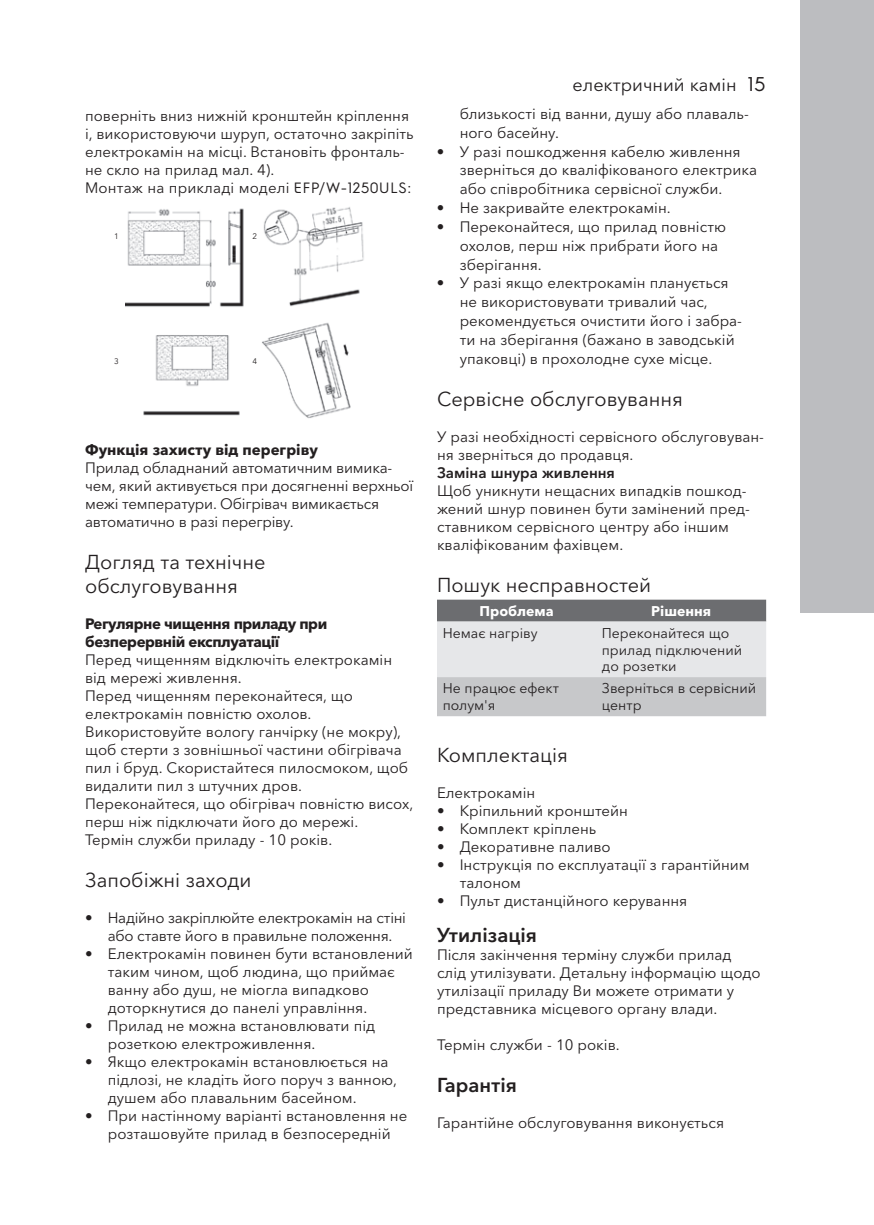
<style>
.page{position:relative;width:874px;height:1225px;background:#fff}
.page>*{position:absolute;margin:0;border:0;box-sizing:border-box;transform-origin:0 0}
.t1{font:20px/24px "Avenir Next Cyr";color:#231f20}
.t2{font:600 20px "Avenir Next Cyr";color:#231f20}
.t3{font:18px "Avenir Next Cyr";color:#231f20}
.t4{font:15px/18px "Avenir Next Cyr";color:#231f20}
.t5{font:15px/18px "Avenir Next Cyr";letter-spacing:-.02em;color:#231f20}
.t6{font:700 15px/17.8px "Avenir Next Cyr";letter-spacing:-.03em;color:#231f20}
.t7{font:700 15px "Avenir Next Cyr";color:#231f20}
.t8{font:600 15px "Avenir Next Cyr";color:#231f20}
.t9{font:14px/16.8px "Avenir Next Cyr";color:#231f20}
.t10{font:700 14px "Avenir Next Cyr";color:#fff}
.t11{font:8px "Avenir Next Cyr";color:#231f20}
.s1{font-family:"Electrolux Sans"}
.s2{font-family:"Electrolux Sans";font-size:20px}
</style>
<div class="page">
<div style="left:799px;top:0;width:74px;height:612px;background:#bcbdc0"></div>
<img style="left:125px;top:207px;width:239px;height:212px">
<svg style="left:437px;top:599px;width:328px;height:117px;background:#c5c6c8"></svg>
<p class="t4" style="left:85px;top:107px;width:330px">поверніть вниз нижній кронштейн кріплення і, використовуючи шуруп, остаточно закріпіть електрокамін на місці. Встановіть фронталь&shy;не скло на прилад мал. 4).<br>Монтаж на прикладі моделі <span class="s1">EFP/W-1250ULS</span>:</p>
<p class="t11" style="left:114px;top:231px;width:6px">1</p>
<p class="t11" style="left:252px;top:231px;width:6px">2</p>
<p class="t11" style="left:114px;top:356px;width:6px">3</p>
<p class="t11" style="left:252px;top:356px;width:6px">4</p>
<p class="t7" style="left:85px;top:440px;width:234px">Функція захисту від перегріву</p>
<p class="t4" style="left:85px;top:459px;width:329px">Прилад обладнаний автоматичним вимика&shy;чем, який активується при досягненні верхньої межі температури. Обігрівач вимикається автоматично в разі перегріву.</p>
<h1 class="t1" style="left:85px;top:550px;width:182px">Догляд та технічне обслуговування</h1>
<p class="t6" style="left:85px;top:614px;width:243px">Регулярне чищення приладу при безперервній експлуатації</p>
<p class="t4" style="left:85px;top:650px;width:329px">Перед чищенням відключіть електрокамін від мережі живлення.<br>Перед чищенням переконайтеся, що електрокамін повністю охолов.<br>Використовуйте вологу ганчірку (не мокру), щоб стерти з зовнішньої частини обігрівача пил і бруд. Скористайтеся пилосмоком, щоб видалити пил з штучних дров.<br>Переконайтеся, що обігрівач повністю висох, перш ніж підключати його до мережі.<br>Термін служби приладу - 10 років.</p>
<h1 class="t1" style="left:85px;top:867px;width:168px">Запобіжні заходи</h1>
<p class="t5" style="left:108px;top:908px;width:299px;text-indent:-23px">• Надійно закріплюйте електрокамін на стіні або ставте його в правильне положення.</p>
<p class="t4" style="left:108px;top:944px;width:306px;text-indent:-23px">• Електрокамін повинен бути встановлений таким чином, щоб людина, що приймає ванну або душ, не міогла випадково доторкнутися до панелі управління.</p>
<p class="t4" style="left:108px;top:1016px;width:269px;text-indent:-23px">• Прилад не можна встановлювати під розеткою електроживлення.</p>
<p class="t4" style="left:108px;top:1052px;width:290px;text-indent:-23px">• Якщо електрокамін встановлюється на підлозі, не кладіть його поруч з ванною, душем або плавальним басейном.</p>
<p class="t4" style="left:85px;top:1106px;width:323px;text-align:center">• При настінному варіанті встановлення не розташовуйте прилад в безпосередній</p>
<p class="t3" style="left:572px;top:74px;width:195px">електричний камін <span class="s2">15</span></p>
<p class="t4" style="left:459px;top:104px;width:290px;line-height:18.8px">близькості від ванни, душу або плаваль&shy;ного басейну.</p>
<p class="t4" style="left:459px;top:142px;width:299px;line-height:18.8px;text-indent:-23px">• У разі пошкодження кабелю живлення зверніться до кваліфікованого електрика або співробітника сервісної служби.</p>
<p class="t4" style="left:437px;top:199px;width:235px">• Не закривайте електрокамін.</p>
<p class="t4" style="left:459px;top:217px;width:268px;line-height:18.8px;text-indent:-23px">• Переконайтеся, що прилад повністю охолов, перш ніж прибрати його на зберігання.</p>
<p class="t4" style="left:459px;top:274px;width:284px;line-height:18.8px;text-indent:-23px">• У разі якщо електрокамін планується не використовувати тривалий час, рекомендується очистити його і забра&shy;ти на зберігання (бажано в заводській упаковці) в прохолодне сухе місце.</p>
<h1 class="t1" style="left:437px;top:387px;width:247px">Сервісне обслуговування</h1>
<p class="t4" style="left:437px;top:427px;width:328px">У разі необхідності сервісного обслуговуван&shy;ня зверніться до продавця.</p>
<p class="t8" style="left:437px;top:463px;width:179px">Заміна шнура живлення</p>
<p class="t4" style="left:437px;top:481px;width:314px">Щоб уникнути нещасних випадків пошкод&shy;жений шнур повинен бути замінений пред&shy;ставником сервісного центру або іншим кваліфікованим фахівцем.</p>
<h1 class="t1" style="left:437px;top:573px;width:216px">Пошук несправностей</h1>
<p class="t10" style="left:479px;top:602px;width:75px">Проблема</p>
<p class="t10" style="left:651px;top:602px;width:61px">Рішення</p>
<p class="t9" style="left:442px;top:624px;width:96px">Немає нагріву</p>
<p class="t9" style="left:601px;top:624px;width:142px">Переконайтеся що прилад підключений до розетки</p>
<p class="t9" style="left:442px;top:680px;width:118px">Не працює ефект полум'я</p>
<p class="t9" style="left:601px;top:680px;width:156px">Зверніться в сервісний центр</p>
<h1 class="t1" style="left:437px;top:743px;width:132px">Комплектація</h1>
<p class="t4" style="left:437px;top:784px;width:100px">Електрокамін</p>
<p class="t4" style="left:437px;top:802px;width:192px">• Кріпильний кронштейн</p>
<p class="t4" style="left:437px;top:820px;width:161px">• Комплект кріплень</p>
<p class="t4" style="left:437px;top:838px;width:175px">• Декоративне паливо</p>
<p class="t4" style="left:459px;top:856px;width:291px;text-indent:-23px">• Інструкція по експлуатації з гарантійним талоном</p>
<p class="t4" style="left:437px;top:892px;width:252px">• Пульт дистанційного керування</p>
<h1 class="t2" style="left:437px;top:923px;width:101px">Утилізація</h1>
<p class="t4" style="left:437px;top:946px;width:325px">Після закінчення терміну служби прилад слід утилізувати. Детальну інформацію щодо утилізації приладу Ви можете отримати у представника місцевого органу влади.</p>
<p class="t4" style="left:437px;top:1036px;width:184px">Термін служби - 10 років.</p>
<h1 class="t2" style="left:437px;top:1073px;width:81px">Гарантія</h1>
<p class="t4" style="left:437px;top:1114px;width:288px">Гарантійне обслуговування виконується</p>
</div>
